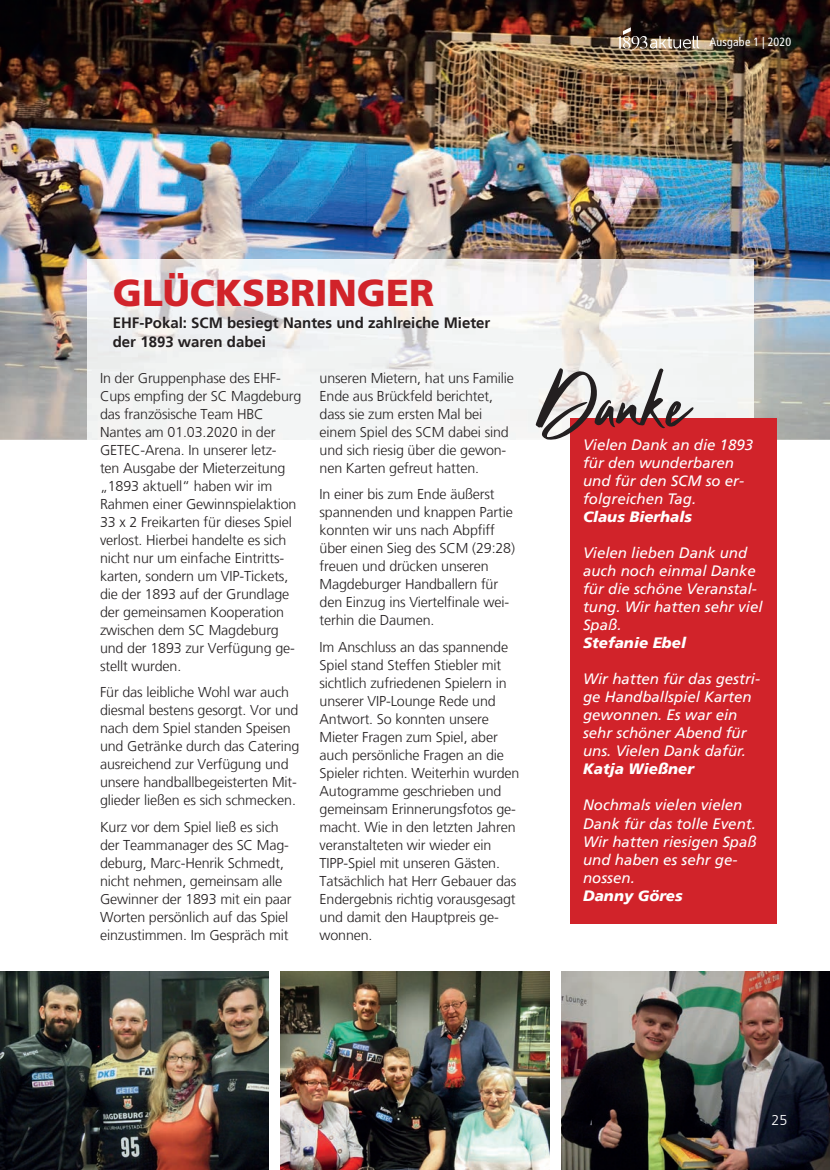
<style>
.page{position:relative;width:830px;height:1170px;background:#fff}
.page>*{position:absolute;margin:0;border:0;box-sizing:border-box;transform-origin:0 0}
.t1{font:67.5px "Clattering";color:#231f20}
.t2{font:900 37.5px "Frutiger LT Std";color:#d1232a}
.t3{font:italic 15px/18px "Frutiger LT";color:#fff}
.t4{font:700 15px/18px "Frutiger LT";color:#231f20}
.t5{font:italic 900 15px "Frutiger LT";color:#fff}
.t6{font:300 14.25px/18px "Frutiger LT";letter-spacing:-.01em;color:#231f20}
.t7{font:300 14.25px "Frutiger LT";color:#fff}
.t8{font:condensed 12px "Frutiger LT";letter-spacing:.015em;color:#fff}
</style>
<div class="page">
<img style="left:0;top:0;width:829px;height:440px">
<img style="left:87px;top:259px;width:666px;height:181px">
<div style="left:570px;top:418px;width:206px;height:505px;background:#d1232a"></div>
<img style="left:561px;top:971px;width:268px;height:198px">
<img style="left:281px;top:971px;width:268px;height:198px">
<img style="left:0;top:971px;width:268px;height:198px">
<svg style="left:617px;top:27px;width:81px;height:24px"></svg>
<p class="t8" style="left:709px;top:35px;width:83px">Ausgabe 1 | 2020</p>
<h2 class="t2" style="left:113px;top:270px;width:322px">GLÜCKSBRINGER</h2>
<p class="t4" style="left:113px;top:314px;width:379px">EHF-Pokal: SCM besiegt Nantes und zahlreiche Mieter der 1893 waren dabei</p>
<p class="t6" style="left:100px;top:369px;width:203px">In der Gruppenphase des EHF-<br>Cups empfing der SC Magdeburg das französische Team HBC<br>Nantes am 01.03.2020 in der<br>GETEC-Arena. In unserer letz-<br>ten Ausgabe der Mieterzeitung „1893 aktuell“ haben wir im<br>Rahmen einer Gewinnspielaktion<br>33 x 2 Freikarten für dieses Spiel verlost. Hierbei handelte es sich nicht nur um einfache Eintritts&shy;karten, sondern um VIP-Tickets, die der 1893 auf der Grundlage der gemeinsamen Kooperation zwischen dem SC Magdeburg und der 1893 zur Verfügung ge&shy;stellt wurden.</p>
<p class="t6" style="left:100px;top:683px;width:201px">Für das leibliche Wohl war auch diesmal bestens gesorgt. Vor und nach dem Spiel standen Speisen und Getränke durch das Catering ausreichend zur Verfügung und unsere handballbegeisterten Mit&shy;glieder ließen es sich schmecken.</p>
<p class="t6" style="left:100px;top:818px;width:193px">Kurz vor dem Spiel ließ es sich der Teammanager des SC Mag&shy;deburg, Marc-Henrik Schmedt, nicht nehmen, gemeinsam alle<br>Gewinner der 1893 mit ein paar<br>Worten persönlich auf das Spiel einzustimmen. Im Gespräch mit</p>
<p class="t6" style="left:319px;top:369px;width:196px">unseren Mietern, hat uns Familie<br>Ende aus Brückfeld berichtet, dass sie zum ersten Mal bei einem Spiel des SCM dabei sind und sich riesig über die gewon&shy;nen Karten gefreut hatten.</p>
<p class="t6" style="left:319px;top:485px;width:197px">In einer bis zum Ende äußerst spannenden und knappen Partie konnten wir uns nach Abpfiff über einen Sieg des SCM (29:28) freuen und drücken unseren<br>Magdeburger Handballern für den Einzug ins Viertelfinale wei&shy;terhin die Daumen.</p>
<p class="t6" style="left:319px;top:638px;width:201px">Im Anschluss an das spannende<br>Spiel stand Steffen Stiebler mit sichtlich zufriedenen Spielern in unserer VIP-Lounge Rede und<br>Antwort. So konnten unsere<br>Mieter Fragen zum Spiel, aber auch persönliche Fragen an die<br>Spieler richten. Weiterhin wurden<br>Autogramme geschrieben und gemeinsam Erinnerungsfotos ge&shy;macht. Wie in den letzten Jahren veranstalteten wir wieder ein<br>TIPP-Spiel mit unseren Gästen.<br>Tatsächlich hat Herr Gebauer das<br>Endergebnis richtig vorausgesagt und damit den Hauptpreis ge&shy;wonnen.</p>
<h1 class="t1" style="left:537px;top:362px;width:151px">Danke</h1>
<p class="t3" style="left:583px;top:436px;width:171px">Vielen Dank an die 1893 für den wunderbaren und für den SCM so er&shy;folgreichen Tag.</p>
<p class="t5" style="left:583px;top:508px;width:110px">Claus Bierhals</p>
<p class="t3" style="left:583px;top:544px;width:181px">Vielen lieben Dank und auch noch einmal Danke für die schöne Veranstal&shy;tung. Wir hatten sehr viel<br>Spaß.</p>
<p class="t5" style="left:583px;top:634px;width:104px">Stefanie Ebel</p>
<p class="t3" style="left:583px;top:670px;width:178px">Wir hatten für das gestri&shy;ge Handballspiel Karten gewonnen. Es war ein sehr schöner Abend für uns. Vielen Dank dafür.</p>
<p class="t5" style="left:583px;top:760px;width:112px">Katja Wießner</p>
<p class="t3" style="left:583px;top:796px;width:175px">Nochmals vielen vielen<br>Dank für das tolle Event.<br>Wir hatten riesigen Spaß und haben es sehr ge&shy;nossen.</p>
<p class="t5" style="left:583px;top:886px;width:101px">Danny Göres</p>
<p class="t7" style="left:771px;top:1112px;width:17px">25</p>
</div>
